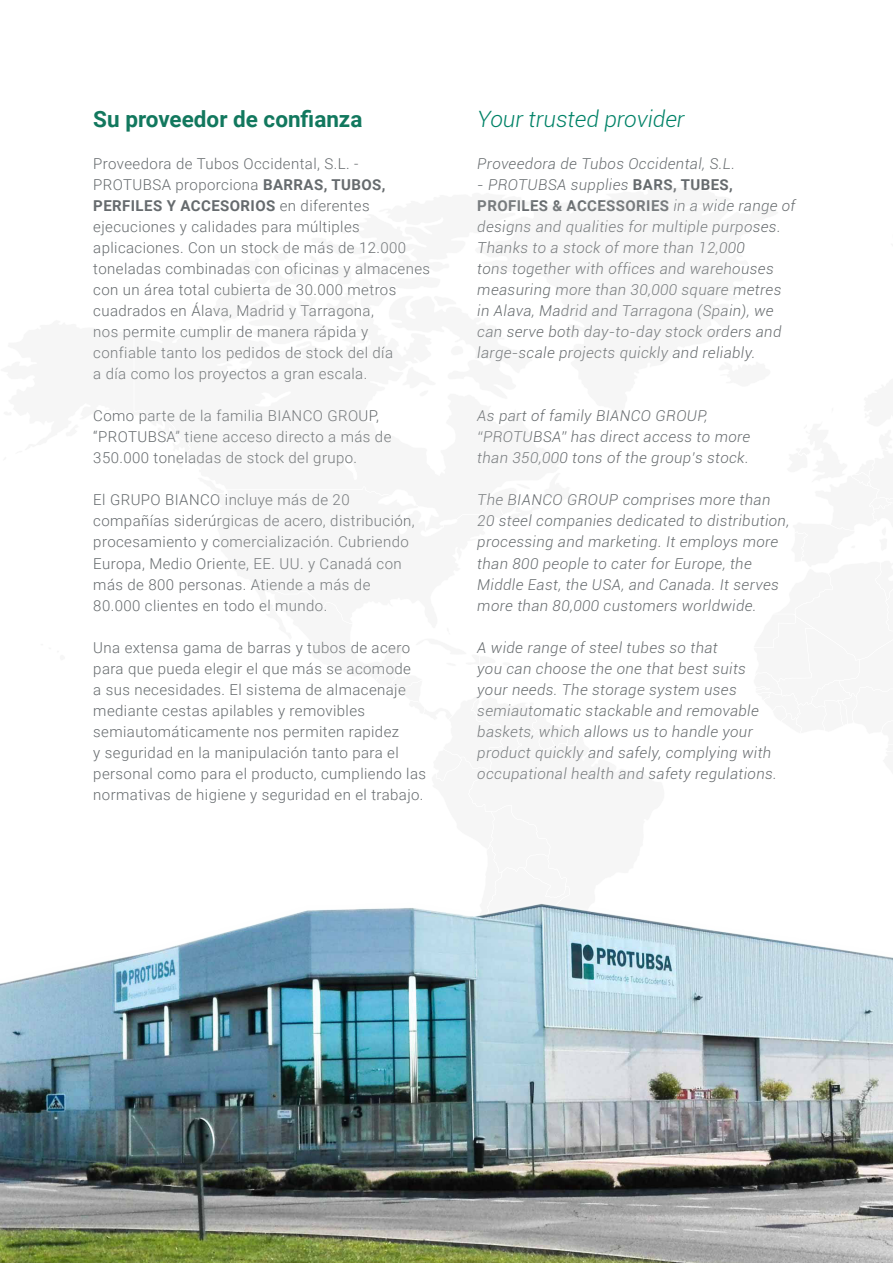
<style>
.page{position:relative;width:893px;height:1263px;background:#fff}
.page>*{position:absolute;margin:0;border:0;box-sizing:border-box;transform-origin:0 0}
.Texto_protubsa{font:700 22.5px "Roboto";color:#12785e}
.Texto_protubsa-2{font:italic 300 22.5px "Roboto";color:#008267}
.Texto_protubsa-3{font:300 15px/21px "Roboto";letter-spacing:.025em;color:#666b6e}
.Texto_protubsa-4{font:italic 300 15px/21px "Roboto";letter-spacing:.025em;color:#666b6e}
.s1{font-weight:700}
.s2{font-weight:700;font-style:normal}
</style>
<div class="page">
<img style="left:0;top:903px;width:893px;height:360px">
<p class="Texto_protubsa" style="left:93px;top:104px;width:271px">Su proveedor de confianza</p>
<p class="Texto_protubsa-3" style="left:93px;top:153px;width:338px">Proveedora de Tubos Occidental, S.L. - PROTUBSA proporciona <span class="s1">BARRAS, TUBOS, PERFILES Y ACCESORIOS</span> en diferentes ejecuciones y calidades para múltiples aplicaciones. Con un stock de más de 12.000 toneladas combinadas con oficinas y almacenes con un área total cubierta de 30.000 metros cuadrados en Álava, Madrid y Tarragona,<br>nos permite cumplir de manera rápida y confiable tanto los pedidos de stock del día<br>a día como los proyectos a gran escala.</p>
<p class="Texto_protubsa-3" style="left:93px;top:405px;width:300px">Como parte de la familia BIANCO GROUP, “PROTUBSA” tiene acceso directo a más de<br>350.000 toneladas de stock del grupo.</p>
<p class="Texto_protubsa-3" style="left:93px;top:489px;width:323px">El GRUPO BIANCO incluye más de 20 compañías siderúrgicas de acero, distribución, procesamiento y comercialización. Cubriendo Europa, Medio Oriente, EE. UU. y Canadá con más de 800 personas. Atiende a más de</p>
<p class="Texto_protubsa-3" style="left:93px;top:594px;width:235px">80.000 clientes en todo el mundo.</p>
<p class="Texto_protubsa-3" style="left:93px;top:636px;width:334px">Una extensa gama de barras y tubos de acero para que pueda elegir el que más se acomode<br>a sus necesidades. El sistema de almacenaje mediante cestas apilables y removibles semiautomáticamente nos permiten rapidez<br>y seguridad en la manipulación tanto para el personal como para el producto, cumpliendo las normativas de higiene y seguridad en el trabajo.</p>
<p class="Texto_protubsa-2" style="left:477px;top:104px;width:209px">Your trusted provider</p>
<p class="Texto_protubsa-4" style="left:477px;top:153px;width:259px">Proveedora de Tubos Occidental, S.L.</p>
<p class="Texto_protubsa-4" style="left:477px;top:174px;width:320px">- PROTUBSA supplies <span class="s2">BARS, TUBES, PROFILES &amp; ACCESSORIES</span> in a wide range of designs and qualities for multiple purposes.<br>Thanks to a stock of more than 12,000<br>tons together with offices and warehouses measuring more than 30,000 square metres in Alava, Madrid and Tarragona (Spain), we can serve both day-to-day stock orders and large-scale projects quickly and reliably.</p>
<p class="Texto_protubsa-4" style="left:477px;top:405px;width:274px">As part of family BIANCO GROUP, “PROTUBSA” has direct access to more than 350,000 tons of the group’s stock.</p>
<p class="Texto_protubsa-4" style="left:477px;top:489px;width:313px">The BIANCO GROUP comprises more than 20 steel companies dedicated to distribution, processing and marketing. It employs more than 800 people to cater for Europe, the Middle East, the USA, and Canada. It serves more than 80,000 customers worldwide.</p>
<p class="Texto_protubsa-4" style="left:477px;top:636px;width:301px">A wide range of steel tubes so that<br>you can choose the one that best suits your needs. The storage system uses semiautomatic stackable and removable baskets, which allows us to handle your product quickly and safely, complying with occupational health and safety regulations.</p>
</div>
